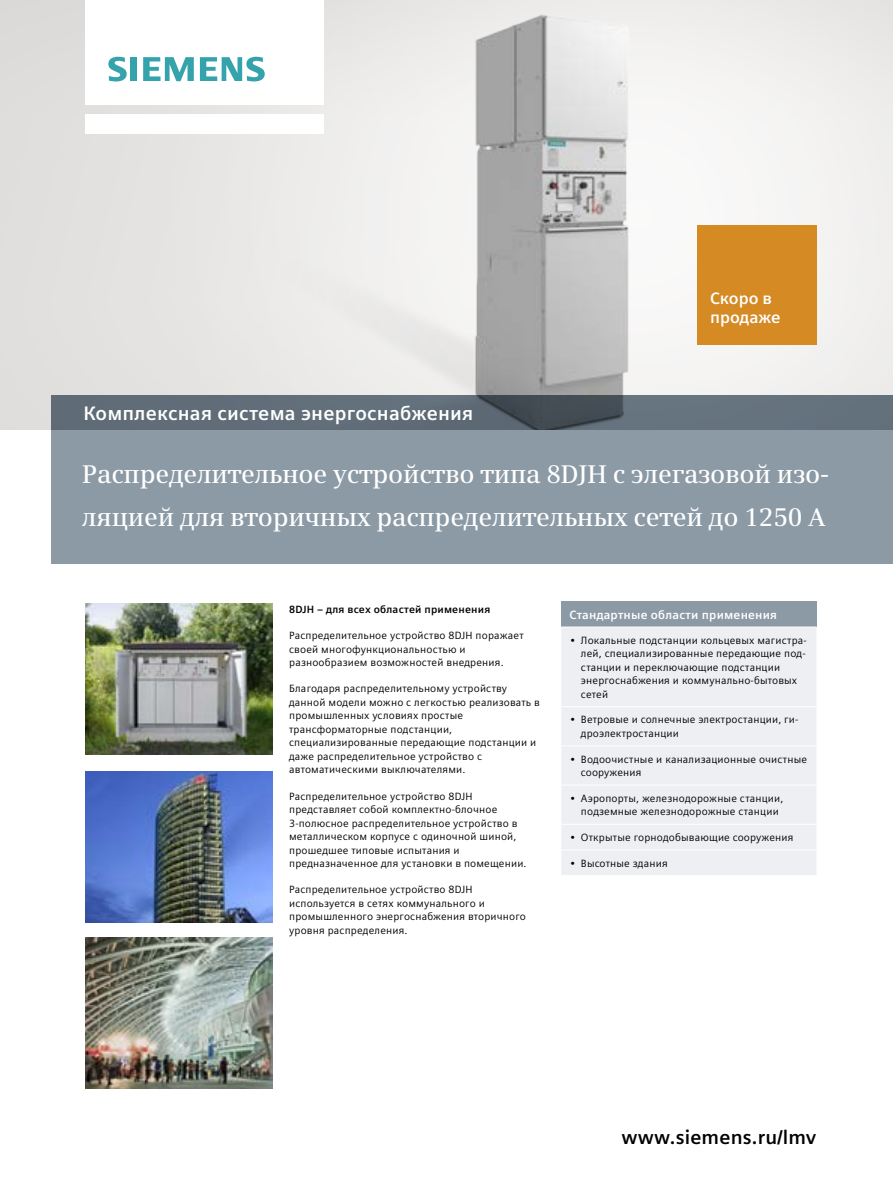
<style>
.page{position:relative;width:893px;height:1191px;background:#fff}
.page>*{position:absolute;margin:0;border:0;box-sizing:border-box;transform-origin:0 0}
.t1{font:600 25.5px/42.5px "Siemens Serif";letter-spacing:-.01em;color:#fff}
.t2{font:700 19.5px "Siemens Sans Global";letter-spacing:.01em;color:#fff}
.t3{font:700 19.5px "Siemens Sans Global";letter-spacing:.01em;color:#000}
.t4{font:700 16.5px/19.2px "Siemens Sans Global";color:#fff}
.t5{font:700 12px "Siemens Sans Global";letter-spacing:.015em;color:#fff}
.t6{font:10.5px/13.5px "Siemens Sans Global";letter-spacing:.015em;color:#000}
.t7{font:700 10.5px "Siemens Sans Global";letter-spacing:.015em;color:#000}
</style>
<div class="page">
<img style="left:0;top:0;width:893px;height:429px">
<img style="left:271px;top:0;width:533px;height:396px">
<div style="left:561px;top:602px;width:255px;height:25px;background:#8c9aa6"></div>
<div style="left:561px;top:628px;width:255px;height:247px;background:#edeff2"></div>
<hr style="left:561px;top:626px;width:255px;height:1px;background:#fff">
<hr style="left:561px;top:706px;width:255px;height:1px;background:#fff">
<hr style="left:561px;top:745px;width:255px;height:1px;background:#fff">
<hr style="left:561px;top:784px;width:255px;height:1px;background:#fff">
<hr style="left:561px;top:824px;width:255px;height:1px;background:#fff">
<hr style="left:561px;top:849px;width:255px;height:1px;background:#fff">
<div style="left:85px;top:114px;width:238px;height:19px;background:#fff"></div>
<div style="left:85px;top:0;width:238px;height:105px;background:#fff"></div>
<svg style="left:108px;top:57px;width:19px;height:24px"></svg>
<div style="left:130px;top:57px;width:7px;height:24px;background:#35a3ab"></div>
<svg style="left:143px;top:57px;width:51px;height:24px"></svg>
<svg style="left:200px;top:57px;width:65px;height:24px"></svg>
<svg style="left:51px;top:396px;width:842px;height:34px;background:#5d6a75"></svg>
<div style="left:51px;top:430px;width:842px;height:134px;background:#8c9aa6"></div>
<div style="left:697px;top:226px;width:119px;height:119px;background:#d58a24"></div>
<img style="left:85px;top:604px;width:187px;height:151px">
<img style="left:85px;top:772px;width:187px;height:150px">
<img style="left:85px;top:938px;width:187px;height:151px">
<h2 class="t2" style="left:83px;top:401px;width:392px">Комплексная система энергоснабжения</h2>
<h3 class="t4" style="left:710px;top:289px;width:72px">Скоро в продаже</h3>
<h1 class="t1" style="left:82px;top:453px;width:748px">Распределительное устройство типа 8DJH с элегазовой изо&shy;ляцией для вторичных распределительных сетей до 1250 A</h1>
<p class="t7" style="left:289px;top:603px;width:203px">8DJH – для всех областей применения</p>
<p class="t6" style="left:289px;top:629px;width:236px">Распределительное устройство 8DJH поражает своей многофункциональностью и разнообразием возможностей внедрения.</p>
<p class="t6" style="left:289px;top:682px;width:252px">Благодаря распределительному устройству данной модели можно с легкостью реализовать в промышленных условиях простые трансформаторные подстанции, специализированные передающие подстанции и даже распределительное устройство с автоматическими выключателями.</p>
<p class="t6" style="left:289px;top:789px;width:239px">Распределительное устройство 8DJH представляет собой комплектно-блочное 3-полюсное распределительное устройство в металлическом корпусе с одиночной шиной, прошедшее типовые испытания и предназначенное для установки в помещении.</p>
<p class="t6" style="left:289px;top:883px;width:238px">Распределительное устройство 8DJH используется в сетях коммунального и промышленного энергоснабжения вторичного уровня распределения.</p>
<p class="t5" style="left:570px;top:607px;width:209px">Стандартные области применения</p>
<p class="t6" style="left:581px;top:634px;width:227px;text-indent:-11px">• Локальные подстанции кольцевых магистра&shy;лей, специализированные передающие под&shy;станции и переключающие подстанции энергоснабжения и коммунально-бытовых сетей</p>
<p class="t6" style="left:581px;top:713px;width:219px;text-indent:-11px">• Ветровые и солнечные электростанции, ги&shy;дроэлектростанции</p>
<p class="t6" style="left:581px;top:752px;width:228px;text-indent:-11px">• Водоочистные и канализационные очистные сооружения</p>
<p class="t6" style="left:570px;top:792px;width:215px;text-align:center">• Аэропорты, железнодорожные станции, подземные железнодорожные станции</p>
<p class="t6" style="left:570px;top:831px;width:225px">• Открытые горнодобывающие сооружения</p>
<p class="t6" style="left:570px;top:856px;width:99px">• Высотные здания</p>
<h2 class="t3" style="left:621px;top:1126px;width:196px">www.siemens.ru/lmv</h2>
</div>
